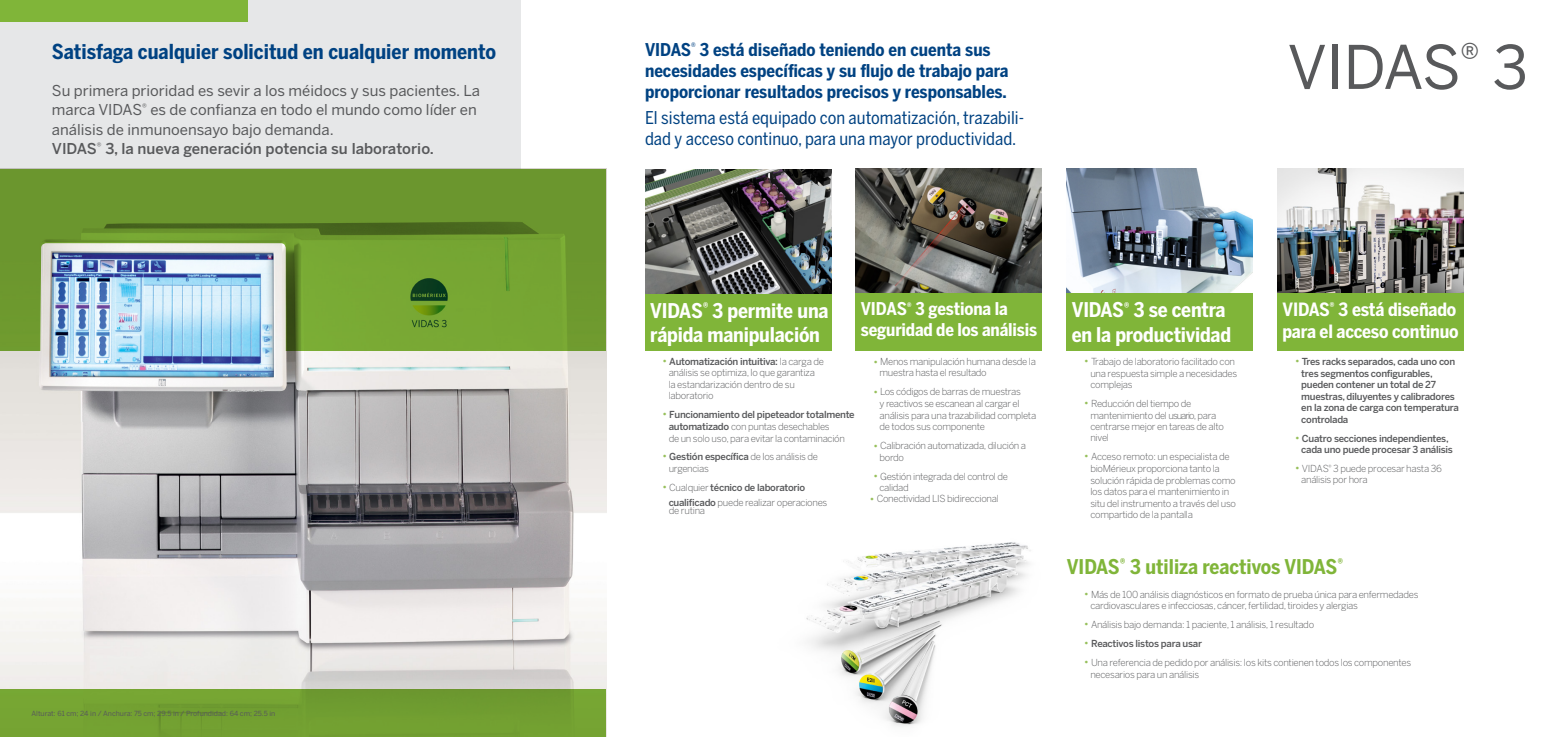
<style>
.page{position:relative;width:1558px;height:737px;background:#fff}
.page>*{position:absolute;margin:0;border:0;box-sizing:border-box;transform-origin:0 0}
.t1{font:59.5px "Benton Sans";letter-spacing:-.02em;color:#58595b}
.t2{font:700 20.47px "Benton Sans Condensed";color:#004282}
.t3{font:700 20.12px/24.2px "Benton Sans Condensed";letter-spacing:-.01em;color:#fff}
.t4{font:700 20.12px "Benton Sans Condensed";color:#80b539}
.t5{font:700 18.2px/21.8px "Benton Sans Condensed";letter-spacing:-.01em;color:#fff}
.t6{font:700 17.5px/21px "Benton Sans Condensed";color:#004282}
.t7{font:17.5px/21px "Benton Sans Condensed";color:#004282}
.t8{font:700 17.41px/20.8px "Benton Sans Condensed";letter-spacing:-.01em;color:#fff}
.t9{font:14.88px/19.2px "Benton Sans";color:#58595b}
.t10{font:300 9.62px/11.5px "Benton Sans";letter-spacing:-.03em;color:#58595b}
.t11{font:500 9.62px/11.5px "Benton Sans";letter-spacing:-.03em;color:#58595b}
.t12{font:7px "Benton Sans";color:#58595b}
.s1{font-weight:500}
.s2{font-size:11.38px;color:#97c05b}
.s3{font-weight:300;font-size:11.38px;color:#97c05b}
</style>
<div class="page">
<img style="left:0;top:351px;width:606px;height:338px">
<div style="left:0;top:0;width:521px;height:169px;background:#e6e7e8"></div>
<div style="left:645px;top:281px;width:186px;height:70px;background:#80b539"></div>
<div style="left:856px;top:281px;width:186px;height:70px;background:#80b539"></div>
<div style="left:1067px;top:281px;width:186px;height:70px;background:#80b539"></div>
<div style="left:1277px;top:281px;width:186px;height:70px;background:#80b539"></div>
<svg style="left:0;top:169px;width:606px;height:182px;background:#6d9a2f"></svg>
<div style="left:0;top:689px;width:606px;height:48px;background:#73a031"></div>
<img style="left:806px;top:542px;width:225px;height:185px">
<img style="left:1067px;top:169px;width:186px;height:124px">
<img style="left:1277px;top:169px;width:186px;height:124px">
<img style="left:856px;top:169px;width:186px;height:124px">
<img style="left:645px;top:169px;width:186px;height:124px">
<div style="left:0;top:0;width:248px;height:21px;background:#80b539"></div>
<img style="left:40px;top:243px;width:246px;height:179px">
<h2 class="t2" style="left:52px;top:38px;width:446px">Satisfaga cualquier solicitud en cualquier momento</h2>
<h3 class="t9" style="left:52px;top:81px;width:430px">Su primera prioridad es sevir a los méidocs y sus pacientes. La marca VIDAS<sup>®</sup> es de confianza en todo el mundo como líder en análisis de inmunoensayo bajo demanda.<br><span class="s1">VIDAS</span><sup>®</sup> <span class="s1">3, la nueva generación potencia su laboratorio.</span></h3>
<p class="t12" style="left:32px;top:709px;width:245px">Alturat: 61 cm; 24 in / Anchura: 75 cm; 29.5 in / Profundidad: 64 cm; 25.5 in</p>
<h3 class="t6" style="left:645px;top:40px;width:365px">VIDAS<sup>®</sup> 3 está diseñado teniendo en cuenta sus necesidades específicas y su flujo de trabajo para proporcionar resultados precisos y responsables.</h3>
<h3 class="t7" style="left:645px;top:107px;width:381px">El sistema está equipado con automatización, trazabili&shy;dad y acceso continuo, para una mayor productividad.</h3>
<h1 class="t1" style="left:1287px;top:31px;width:242px">VIDAS<sup>®</sup> 3</h1>
<h3 class="t3" style="left:650px;top:298px;width:180px">VIDAS<sup>®</sup> 3 permite una rápida manipulación</h3>
<h3 class="t8" style="left:861px;top:299px;width:178px">VIDAS<sup>®</sup> 3 gestiona la seguridad de los análisis</h3>
<p class="t10" style="left:669px;top:355px;width:157px;text-indent:-6px"><span class="s2">•</span> <span class="s1">Automatización intuitiva:</span> la carga de análisis se optimiza, lo que garantiza la estandarización dentro de su laboratorio</p>
<p class="t10" style="left:669px;top:409px;width:188px;text-indent:-6px"><span class="s2">•</span> <span class="s1">Funcionamiento del pipeteador totalmente automatizado</span> con puntas desechables<br>de un solo uso, para evitar la contaminación</p>
<p class="t10" style="left:669px;top:451px;width:151px;text-indent:-6px"><span class="s2">•</span> <span class="s1">Gestión específica</span> de los análisis de urgencias</p>
<p class="t10" style="left:669px;top:479px;width:160px;line-height:15.4px;text-indent:-6px"><span class="s2">•</span> Cualquier <span class="s1">técnico de laboratorio cualificado</span> puede realizar operaciones</p>
<p class="t10" style="left:869px;top:493px;width:131px"><span class="s2">•</span> Conectividad LIS bidireccional</p>
<p class="t10" style="left:669px;top:505px;width:38px">de rutina</p>
<p class="t10" style="left:879px;top:355px;width:158px;text-indent:-6px"><span class="s2">•</span> Menos manipulación humana desde la muestra hasta el resultado</p>
<p class="t10" style="left:879px;top:386px;width:158px;text-indent:-6px"><span class="s2">•</span> Los códigos de barras de muestras<br>y reactivos se escanean al cargar el análisis para una trazabilidad completa de todos sus componente</p>
<p class="t10" style="left:879px;top:440px;width:148px;text-indent:-6px"><span class="s2">•</span> Calibración automatizada, dilución a bordo</p>
<p class="t10" style="left:879px;top:470px;width:130px;text-indent:-6px"><span class="s2">•</span> Gestión integrada del control de calidad</p>
<h3 class="t3" style="left:1071px;top:298px;width:161px">VIDAS<sup>®</sup> 3 se centra en la productividad</h3>
<h3 class="t5" style="left:1282px;top:298px;width:178px">VIDAS<sup>®</sup> 3 está diseñado para el acceso continuo</h3>
<p class="t10" style="left:1090px;top:356px;width:148px;text-indent:-6px"><span class="s2">•</span> Trabajo de laboratorio facilitado con una respuesta simple a necesidades complejas</p>
<p class="t10" style="left:1090px;top:398px;width:135px;text-indent:-6px"><span class="s2">•</span> Reducción del tiempo de mantenimiento del usuario, para centrarse mejor en tareas de alto nivel</p>
<p class="t10" style="left:1090px;top:451px;width:147px;text-indent:-6px"><span class="s2">•</span> Acceso remoto: un especialista de bioMérieux proporciona tanto la solución rápida de problemas como los datos para el mantenimiento in situ del instrumento a través del uso compartido de la pantalla</p>
<p class="t11" style="left:1301px;top:356px;width:159px;text-indent:-6px"><span class="s3">•</span> Tres racks separados, cada uno con tres segmentos configurables, pueden contener un total de 27 muestras, diluyentes y calibradores en la zona de carga con temperatura controlada</p>
<p class="t11" style="left:1301px;top:432px;width:153px;text-indent:-6px"><span class="s3">•</span> Cuatro secciones independientes, cada uno puede procesar 3 análisis</p>
<p class="t10" style="left:1301px;top:463px;width:142px;line-height:11.3px;text-indent:-6px"><span class="s2">•</span> VIDAS<sup>®</sup> 3 puede procesar hasta 36 análisis por hora</p>
<h3 class="t4" style="left:1067px;top:554px;width:278px">VIDAS<sup>®</sup> 3 utiliza reactivos VIDAS<sup>®</sup></h3>
<p class="t10" style="left:1090px;top:588px;width:330px;text-indent:-6px"><span class="s2">•</span> Más de 100 análisis diagnósticos en formato de prueba única para enfermedades cardiovasculares e infecciosas, cáncer, fertilidad, tiroides y alergias</p>
<p class="t10" style="left:1084px;top:619px;width:232px"><span class="s2">•</span> Análisis bajo demanda: 1 paciente, 1 análisis, 1 resultado</p>
<p class="t11" style="left:1084px;top:638px;width:120px"><span class="s3">•</span> Reactivos listos para usar</p>
<p class="t10" style="left:1090px;top:656px;width:322px;line-height:11.8px;text-indent:-6px"><span class="s2">•</span> Una referencia de pedido por análisis: los kits contienen todos los componentes necesarios para un análisis</p>
</div>
